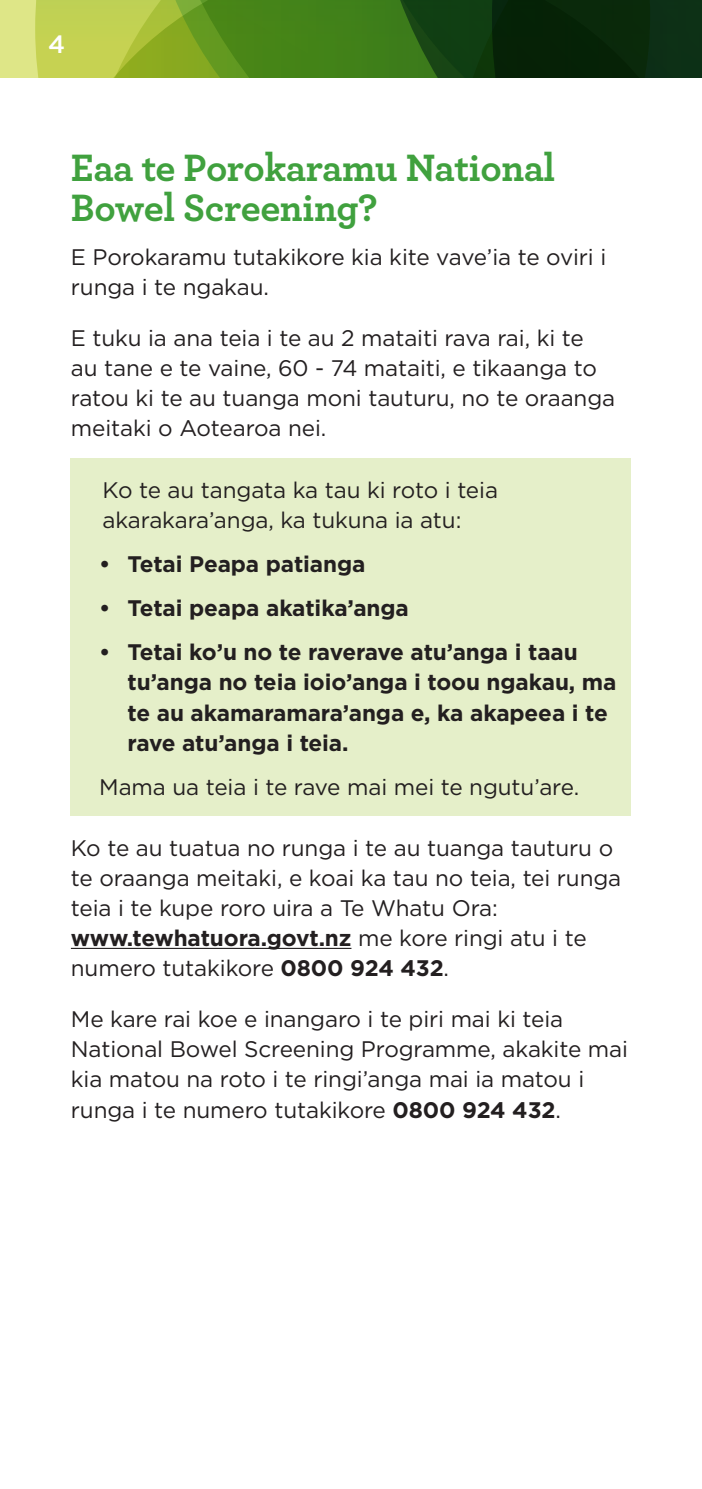
<style>
.page{position:relative;width:702px;height:1489px;background:#fff}
.page>*{position:absolute;margin:0;border:0;box-sizing:border-box;transform-origin:0 0}
.TTS_Subhead_L1{font:700 40px/40px "Archer";letter-spacing:-.01em;color:#40a13e}
.t1{font:500 25px "Gotham";color:#fff}
.TTS_Body_text{font:22.5px/30px "Gotham";letter-spacing:-.005em;color:#231f20}
.TTS_Bullet-text{font:700 22.5px/30px "Gotham";letter-spacing:-.005em;color:#231f20}
.Paragraph_Style_2{font:22.5px/30px "Gotham";letter-spacing:-.005em;color:#231f20}
.s1{font-weight:700}
</style>
<div class="page">
<div style="left:0;top:0;width:31px;height:78px;background:#dee687"></div>
<div style="left:35px;top:0;width:48px;height:78px;background:#c5d252"></div>
<svg style="left:83px;top:0;width:619px;height:78px;background:#3d671a"></svg>
<div style="left:71px;top:458px;width:560px;height:358px;background:#e5efc9"></div>
<hr style="left:71px;top:947px;width:280px;height:1px;background:#231f20">
<p class="t1" style="left:48px;top:28px;width:19px">4</p>
<p class="TTS_Subhead_L1" style="left:71px;top:145px;width:486px">Eaa te Porokaramu National<br>Bowel Screening?</p>
<p class="TTS_Body_text" style="left:71px;top:242px;width:537px">E Porokaramu tutakikore kia kite vave’ia te oviri i runga i te ngakau.</p>
<p class="TTS_Body_text" style="left:71px;top:323px;width:546px">E tuku ia ana teia i te au 2 mataiti rava rai, ki te au tane e te vaine, 60 - 74 mataiti, e tikaanga to ratou ki te au tuanga moni tauturu, no te oraanga meitaki o Aotearoa nei.</p>
<p class="Paragraph_Style_2" style="left:103px;top:474px;width:397px">Ko te au tangata ka tau ki roto i teia akarakara’anga, ka tukuna ia atu:</p>
<p class="TTS_Bullet-text" style="left:99px;top:549px;width:268px">• Tetai Peapa patianga</p>
<p class="TTS_Bullet-text" style="left:99px;top:593px;width:311px">• Tetai peapa akatika’anga</p>
<p class="TTS_Bullet-text" style="left:128px;top:637px;width:490px;text-indent:-28px">• Tetai ko’u no te raverave atu’anga i taau tu’anga no teia ioio’anga i toou ngakau, ma te au akamaramara’anga e, ka akapeea i te rave atu’anga i teia.</p>
<p class="TTS_Body_text" style="left:99px;top:771px;width:481px">Mama ua teia i te rave mai mei te ngutu’are.</p>
<p class="TTS_Body_text" style="left:71px;top:832px;width:552px">Ko te au tuatua no runga i te au tuanga tauturu o te oraanga meitaki, e koai ka tau no teia, tei runga teia i te kupe roro uira a Te Whatu Ora: <span class="s1">www.tewhatuora.govt.nz</span> me kore ringi atu i te numero tutakikore <span class="s1">0800 924 432</span>.</p>
<p class="TTS_Body_text" style="left:71px;top:1003px;width:558px">Me kare rai koe e inangaro i te piri mai ki teia National Bowel Screening Programme, akakite mai kia matou na roto i te ringi’anga mai ia matou i runga i te numero tutakikore <span class="s1">0800 924 432</span>.</p>
</div>
